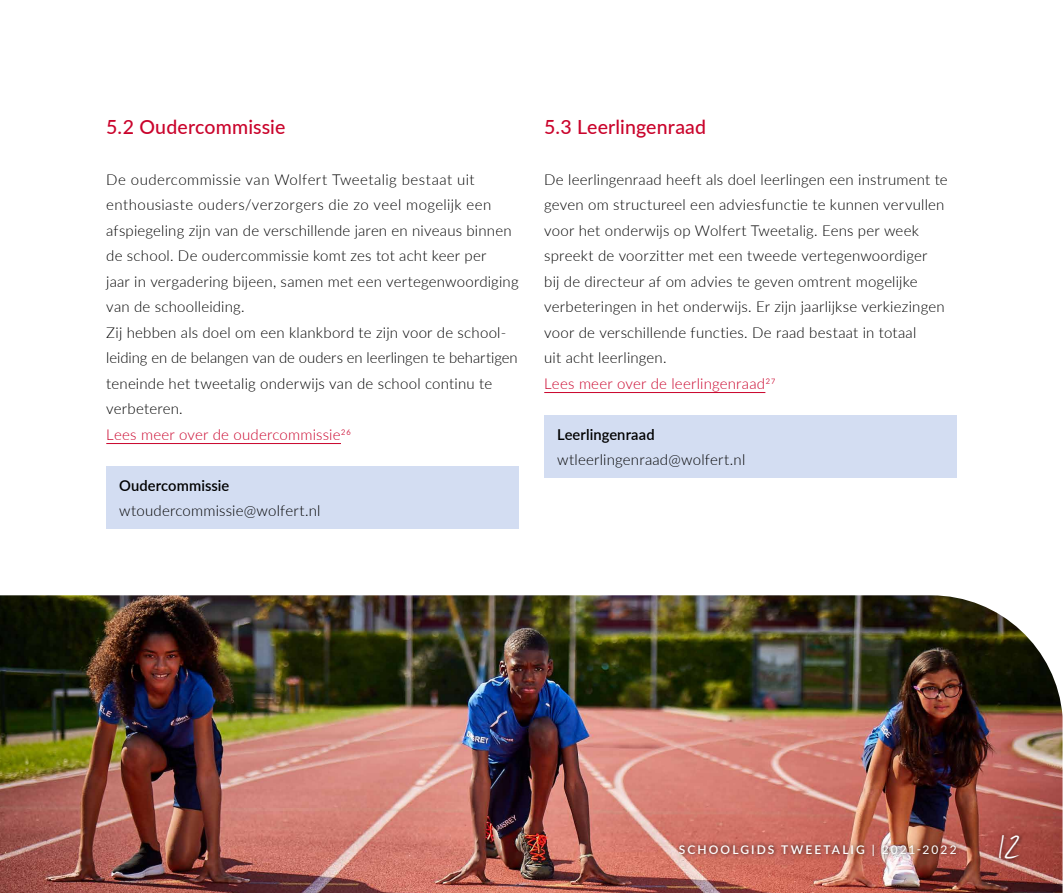
<style>
.page{position:relative;width:1063px;height:893px;background:#fff}
.page>*{position:absolute;margin:0;border:0;box-sizing:border-box;transform-origin:0 0}
.t1{font:36px "Journal";color:#fff}
.t2{font:500 19.5px "Lato";letter-spacing:.01em;color:#ca042c}
.t3{font:300 15px/25.5px "Lato";letter-spacing:.015em;color:#000}
.t4{font:300 15px "Lato";letter-spacing:.015em;color:#ca042c}
.t5{font:600 15px "Lato";letter-spacing:.01em;color:#000}
.t6{font:600 12px "Lato";letter-spacing:.175em;color:#fff}
.s1{font-weight:500}
.s2{font-weight:400}
</style>
<div class="page">
<img style="left:0;top:595px;width:1063px;height:298px">
<div style="left:996px;top:831px;width:28px;height:32px;background:#000;opacity:.75"></div>
<div style="left:106px;top:467px;width:413px;height:62px;background:#d3ddf2"></div>
<div style="left:544px;top:415px;width:413px;height:63px;background:#d3ddf2"></div>
<hr style="left:544px;top:392px;width:221px;height:1px;background:#ca042c">
<hr style="left:106px;top:443px;width:235px;height:1px;background:#ca042c">
<div style="left:676px;top:840px;width:285px;height:20px;background:#000;opacity:.75"></div>
<h2 class="t2" style="left:106px;top:113px;width:181px">5.2 Oudercommissie</h2>
<p class="t3" style="left:106px;top:166px;width:414px">De oudercommissie van Wolfert Tweetalig bestaat uit enthousiaste ouders/verzorgers die zo veel mogelijk een afspiegeling zijn van de verschillende jaren en niveaus binnen de school. De oudercommissie komt zes tot acht keer per<br>jaar in vergadering bijeen, samen met een vertegenwoordiging van de schoolleiding.<br>Zij hebben als doel om een klankbord te zijn voor de school&shy;leiding en de belangen van de ouders en leerlingen te behartigen teneinde het tweetalig onderwijs van de school continu te verbeteren.</p>
<p class="t4" style="left:106px;top:424px;width:246px">Lees meer over de oudercommissie26</p>
<p class="t5" style="left:119px;top:475px;width:112px">Oudercommissie</p>
<p class="t3" style="left:119px;top:498px;width:203px">wtoudercommissie@wolfert.nl</p>
<h2 class="t2" style="left:544px;top:113px;width:163px">5.3 Leerlingenraad</h2>
<p class="t3" style="left:544px;top:166px;width:405px">De leerlingenraad heeft als doel leerlingen een instrument te geven om structureel een adviesfunctie te kunnen vervullen voor het onderwijs op Wolfert Tweetalig. Eens per week spreekt de voorzitter met een tweede vertegenwoordiger<br>bij de directeur af om advies te geven omtrent mogelijke verbeteringen in het onderwijs. Er zijn jaarlijkse verkiezingen voor de verschillende functies. De raad bestaat in totaal<br>uit acht leerlingen.</p>
<p class="t4" style="left:544px;top:373px;width:233px">Lees meer over de leerlingenraad27</p>
<p class="t5" style="left:557px;top:424px;width:99px">Leerlingenraad</p>
<p class="t3" style="left:557px;top:447px;width:190px">wtleerlingenraad@wolfert.nl</p>
<p class="t6" style="left:679px;top:840px;width:279px">SCHOOLGIDS TWEETALIG <span class="s1">|</span> <span class="s2">2021-2022</span></p>
<h1 class="t1" style="left:998px;top:823px;width:24px">12</h1>
</div>
